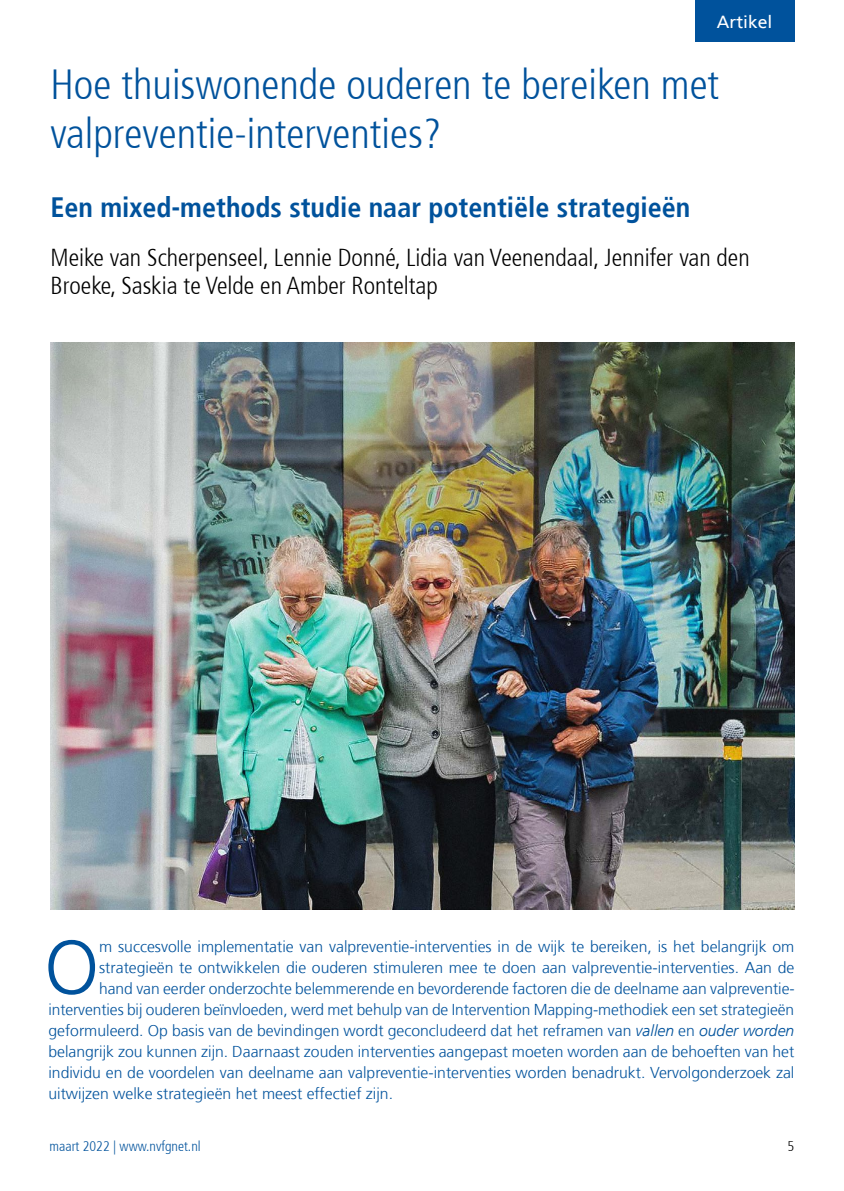
<style>
.page{position:relative;width:844px;height:1191px;background:#fff}
.page>*{position:absolute;margin:0;border:0;box-sizing:border-box;transform-origin:0 0}
.t1{font:300 75.95px "Frutiger LT Std";color:#00529c}
.t2{font:300 condensed 42px/49px "Frutiger LT Std";color:#00529c}
.t3{font:700 condensed 28px "Frutiger LT Std";color:#00529c}
.t4{font:300 condensed 24.5px/28px "Frutiger LT Std";color:#000}
.t5{font:17.5px "Frutiger LT Std";color:#fff}
.t6{font:300 15.75px "Frutiger LT Std";color:#00529c}
.t7{font:300 condensed 14px "Frutiger LT Std";color:#00529c}
.t8{font:300 condensed 14px "Frutiger LT Std";color:#000}
.s1{font-style:italic}
</style>
<div class="page">
<div style="left:694px;top:0;width:100px;height:42px;background:#00529c"></div>
<img style="left:50px;top:342px;width:744px;height:567px">
<p class="t5" style="left:716px;top:12px;width:57px">Artikel</p>
<h2 class="t2" style="left:50px;top:61px;width:670px">Hoe thuiswonende ouderen te bereiken met valpreventie-interventies?</h2>
<h3 class="t3" style="left:50px;top:190px;width:641px">Een mixed-methods studie naar potentiële strategieën</h3>
<h3 class="t4" style="left:50px;top:243px;width:700px">Meike van Scherpenseel, Lennie Donné, Lidia van Veenendaal, Jennifer van den<br>Broeke, Saskia te Velde en Amber Ronteltap</h3>
<h1 class="t1" style="left:44px;top:924px;width:56px">O</h1>
<p class="t6" style="left:99px;top:937px;width:696px">m succesvolle implementatie van valpreventie-interventies in de wijk te bereiken, is het belangrijk om</p>
<p class="t6" style="left:99px;top:958px;width:696px">strategieën te ontwikkelen die ouderen stimuleren mee te doen aan valpreventie-interventies. Aan de</p>
<p class="t6" style="left:99px;top:979px;width:696px">hand van eerder onderzochte belemmerende en bevorderende factoren die de deelname aan valpreventie-</p>
<p class="t6" style="left:48px;top:1000px;width:747px">interventies bij ouderen beïnvloeden, werd met behulp van de Intervention Mapping-methodiek een set strategieën</p>
<p class="t6" style="left:48px;top:1021px;width:747px">geformuleerd. Op basis van de bevindingen wordt geconcludeerd dat het reframen van <span class="s1">vallen</span> en <span class="s1">ouder worden</span></p>
<p class="t6" style="left:48px;top:1042px;width:747px">belangrijk zou kunnen zijn. Daarnaast zouden interventies aangepast moeten worden aan de behoeften van het</p>
<p class="t6" style="left:48px;top:1063px;width:747px">individu en de voordelen van deelname aan valpreventie-interventies worden benadrukt. Vervolgonderzoek zal</p>
<p class="t6" style="left:48px;top:1084px;width:346px">uitwijzen welke strategieën het meest effectief zijn.</p>
<p class="t7" style="left:50px;top:1138px;width:152px">maart 2022 | www.nvfgnet.nl</p>
<p class="t8" style="left:787px;top:1138px;width:8px">5</p>
</div>
